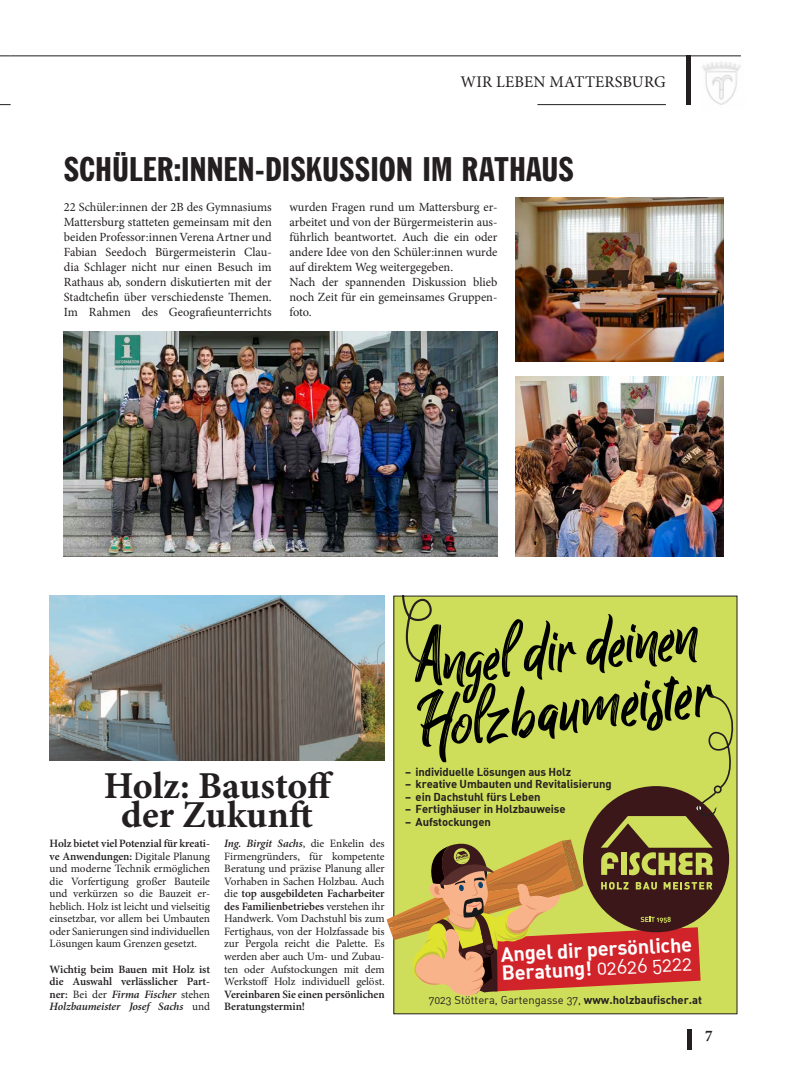
<style>
.page{position:relative;width:787px;height:1078px;background:#fff}
.page>*{position:absolute;margin:0;border:0;box-sizing:border-box;transform-origin:0 0}
.t1{font:700 38px/29.6px "Minion Pro";letter-spacing:-.005em;color:#231f20;text-align:center}
.ÜBERSCHRIFTNEU{font:expanded 32.5px "Franklin Goth";letter-spacing:-.005em;color:#231f20}
.t2{font:20px/18.8px "DIN Bold Alternate";color:#fff}
.t3{font:16.25px "Minion Pro";letter-spacing:.01em;color:#231f20}
.t4{font:700 condensed 16.25px "Minion Pro";color:#231f20}
.t5{font:12.5px/15px "Minion Pro";color:#231f20;text-align:justify}
.t6{font:11.25px/12.5px "Minion Pro";letter-spacing:-.005em;color:#231f20;text-align:justify}
.t7{font:11.25px "DIN Bold Alternate";letter-spacing:-.01em;color:#231f20}
.t8{font:600 11.25px/12.5px "Minion Pro";letter-spacing:-.005em;color:#231f20;text-align:justify}
.t9{font:11.25px "DIN Regular Alternate";color:#231f20}
.s1{font-weight:600}
.s2{font-weight:400}
.s3{font-style:italic}
.s4{font-weight:600;font-style:italic}
.s5{font-family:"DIN Regular Alternate"}
.s6{font-family:"DIN Bold Alternate"}
</style>
<div class="page">
<img style="left:702px;top:62px;width:39px;height:43px">
<div style="left:686px;top:56px;width:5px;height:49px;background:#231f20"></div>
<hr style="left:537px;top:104px;width:129px;height:1px;background:#231f20">
<hr style="left:11px;top:55px;width:730px;height:1px;background:#231f20">
<hr style="left:687px;top:1029px;width:4px;height:20px;background:#231f20">
<div style="left:394px;top:596px;width:343px;height:417px;background:#cfde5a"></div>
<img style="left:50px;top:595px;width:334px;height:165px">
<svg style="left:386px;top:595px;width:352px;height:404px"></svg>
<img style="left:515px;top:197px;width:208px;height:164px">
<img style="left:64px;top:332px;width:433px;height:224px">
<img style="left:515px;top:376px;width:208px;height:180px">
<p class="t3" style="left:460px;top:71px;width:207px">WIR LEBEN MATTERSBURG</p>
<p class="ÜBERSCHRIFTNEU" style="left:64px;top:151px;width:511px">SCHÜLER:INNEN-DISKUSSION IM RATHAUS</p>
<p class="t5" style="left:64px;top:200px;width:209px">22 Schüler:innen der 2B des Gymnasiums Mattersburg statteten gemeinsam mit den beiden Professor:innen Verena Artner und Fabian Seedoch Bürgermeisterin Clau&shy;dia Schlager nicht nur einen Besuch im Rathaus ab, sondern diskutierten mit der Stadtchefin über verschiedenste Themen.<br>Im Rahmen des Geografieunterrichts</p>
<p class="t5" style="left:289px;top:200px;width:209px">wurden Fragen rund um Mattersburg er&shy;arbeitet und von der Bürgermeisterin aus&shy;führlich beantwortet. Auch die ein oder andere Idee von den Schüler:innen wurde auf direktem Weg weitergegeben.</p>
<p class="t5" style="left:289px;top:275px;width:209px">Nach der spannenden Diskussion blieb noch Zeit für ein gemeinsames Gruppen&shy;foto.</p>
<p class="t1" style="left:104px;top:770px;width:231px">Holz: Baustoff der Zukunft</p>
<p class="t6" style="left:50px;top:837px;width:162px"><span class="s1">Holz bietet viel Potenzial für kreati&shy;ve Anwendungen:</span> Digitale Planung und moderne Technik ermöglichen die Vorfertigung großer Bauteile und verkürzen so die Bauzeit er&shy;heblich. Holz ist leicht und vielseitig einsetzbar, vor allem bei Umbauten oder Sanierungen sind individuellen Lösungen kaum Grenzen gesetzt.</p>
<p class="t8" style="left:50px;top:962px;width:162px">Wichtig beim Bauen mit Holz ist die Auswahl verlässlicher Part&shy;ner: <span class="s2">Bei der</span> <span class="s3">Firma Fischer</span> <span class="s2">stehen </span><span class="s3">Holzbaumeister Josef Sachs</span> <span class="s2">und</span></p>
<p class="t6" style="left:224px;top:837px;width:162px"><span class="s4">Ing. Birgit Sachs</span>, die Enkelin des Firmengründers, für kompetente Beratung und präzise Planung aller Vorhaben in Sachen Holzbau. Auch die <span class="s1">top ausgebildeten Facharbeiter des Familienbetriebes</span> verstehen ihr Handwerk. Vom Dachstuhl bis zum Fertighaus, von der Holzfassade bis zur Pergola reicht die Palette. Es werden aber auch Um- und Zubau&shy;ten oder Aufstockungen mit dem Werkstoff Holz individuell gelöst.<br><span class="s1">Vereinbaren Sie einen persönlichen Beratungstermin!</span></p>
<p class="t7" style="left:405px;top:764px;width:168px">– individuelle Lösungen aus Holz</p>
<p class="t7" style="left:405px;top:776px;width:208px">– kreative Umbauten und Revitalisierung</p>
<p class="t7" style="left:405px;top:789px;width:137px">– ein Dachstuhl fürs Leben</p>
<p class="t7" style="left:405px;top:801px;width:162px">– Fertighäuser in Holzbauweise</p>
<p class="t7" style="left:405px;top:814px;width:87px">– Aufstockungen</p>
<p class="t2" style="left:500px;top:943px;width:193px;rotate:-3deg">Angel dir persönliche<br>Beratung! <span class="s5">02626 5222</span></p>
<p class="t9" style="left:429px;top:992px;width:275px">7023 Stöttera, Gartengasse 37, <span class="s6">www.holzbaufischer.at</span></p>
<p class="t4" style="left:705px;top:1024px;width:9px">7</p>
</div>
